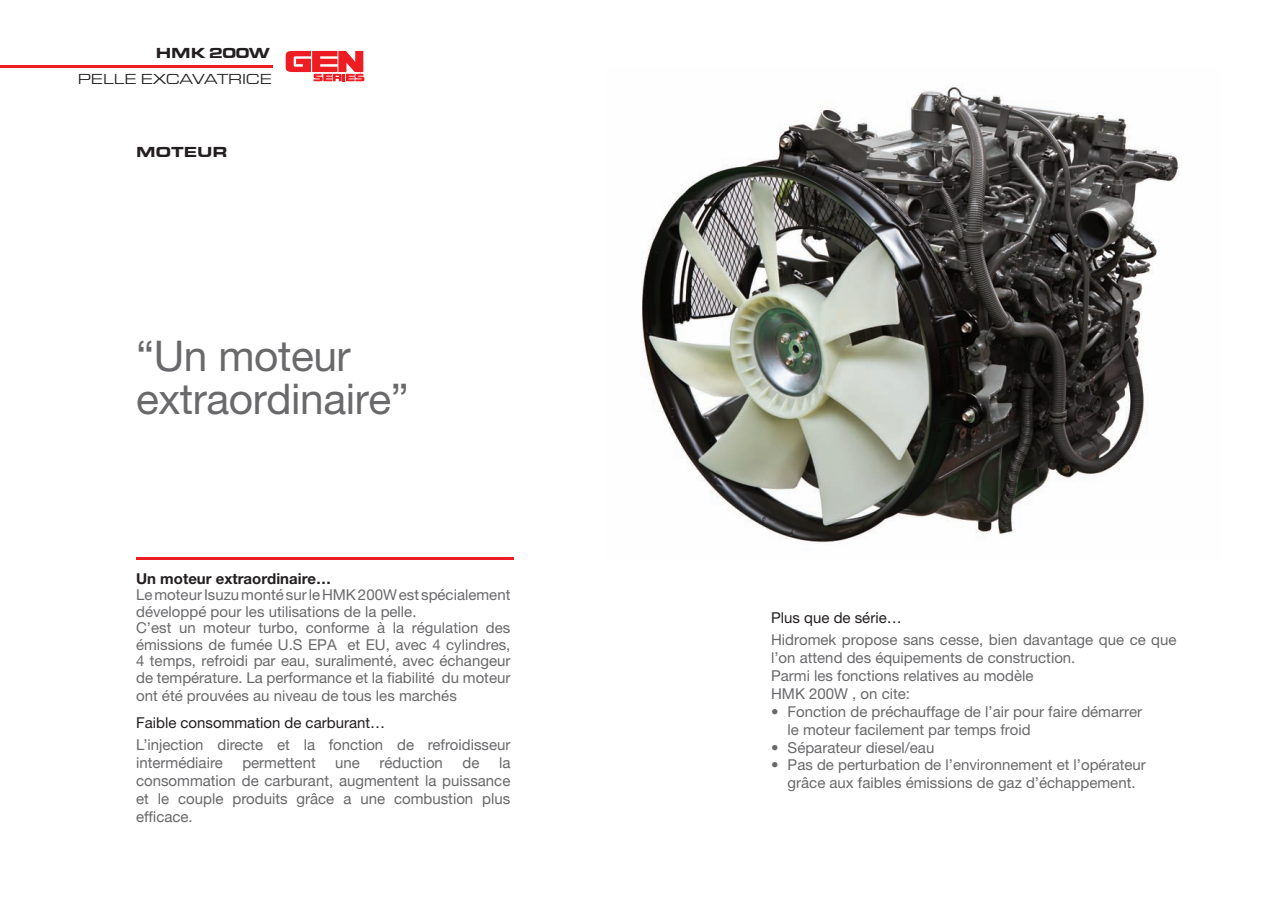
<style>
.page{position:relative;width:1276px;height:919px;background:#fff}
.page>*{position:absolute;margin:0;border:0;box-sizing:border-box;transform-origin:0 0}
.t1{font:42.45px/43.5px "Helvetica Neue LT Pro";letter-spacing:-.01em;color:#69696c}
.t2{font:15px/16.6px "Helvetica Neue LT Pro";color:#69696c}
.t3{font:15px/17.9px "Helvetica Neue";color:#69696c}
.t4{font:15px "Helvetica Neue LT Pro";color:#231f20}
.t5{font:700 15px "Helvetica Neue LT Pro";color:#231f20}
.t6{font:15px "Euro Stile Extended";letter-spacing:-.01em;color:#231f20}
.t7{font:900 15px "Euro Stile Extended";letter-spacing:-.01em;color:#231f20}
</style>
<div class="page">
<img style="left:641px;top:85px;width:539px;height:459px">
<hr style="left:0;top:65px;width:272px;height:2px;background:#ee1d23">
<hr style="left:136px;top:557px;width:378px;height:2px;background:#ee1d23">
<svg style="left:286px;top:51px;width:78px;height:30px"></svg>
<p class="t7" style="left:156px;top:44px;width:116px">HMK 200W</p>
<p class="t6" style="left:78px;top:71px;width:196px">PELLE EXCAVATRICE</p>
<p class="t7" style="left:136px;top:144px;width:93px">MOTEUR</p>
<h1 class="t1" style="left:136px;top:338px;width:274px">“Un moteur extraordinaire”</h1>
<p class="t5" style="left:136px;top:573px;width:196px">Un moteur extraordinaire…</p>
<p class="t2" style="left:136px;top:588px;width:376px">Le moteur Isuzu monté sur le HMK 200W est spécialement développé pour les utilisations de la pelle.<br>C’est un moteur turbo, conforme à la régulation des émissions de fumée U.S EPA et EU, avec 4 cylindres, 4 temps, refroidi par eau, suralimenté, avec échangeur de température. La performance et la fiabilité du moteur ont été prouvées au niveau de tous les marchés</p>
<p class="t4" style="left:136px;top:717px;width:250px">Faible consommation de carburant…</p>
<p class="t3" style="left:136px;top:735px;width:376px">L’injection directe et la fonction de refroidisseur intermédiaire</p>
<p class="t3" style="left:242px;top:753px;width:75px">permettent</p>
<p class="t3" style="left:335px;top:753px;width:26px">une</p>
<p class="t3" style="left:379px;top:753px;width:65px">réduction</p>
<p class="t3" style="left:462px;top:753px;width:18px">de</p>
<p class="t3" style="left:136px;top:753px;width:376px;text-align:justify;text-indent:363px">la consommation de carburant, augmentent la puissance et le couple produits grâce a une combustion plus efficace.</p>
<p class="t4" style="left:771px;top:612px;width:132px">Plus que de série…</p>
<p class="t2" style="left:771px;top:632px;width:407px;line-height:17.9px">Hidromek propose sans cesse, bien davantage que ce que l’on attend des équipements de construction.<br>Parmi les fonctions relatives au modèle<br>HMK 200W , on cite:</p>
<p class="t2" style="left:787px;top:704px;width:356px;line-height:17.9px;text-indent:-17px">• Fonction de préchauffage de l’air pour faire démarrer le moteur facilement par temps froid</p>
<p class="t2" style="left:771px;top:740px;width:165px">• Séparateur diesel/eau</p>
<p class="t2" style="left:771px;top:757px;width:376px;line-height:17.9px;text-align:center">• Pas de perturbation de l’environnement et l’opérateur grâce aux faibles émissions de gaz d’échappement.</p>
</div>
